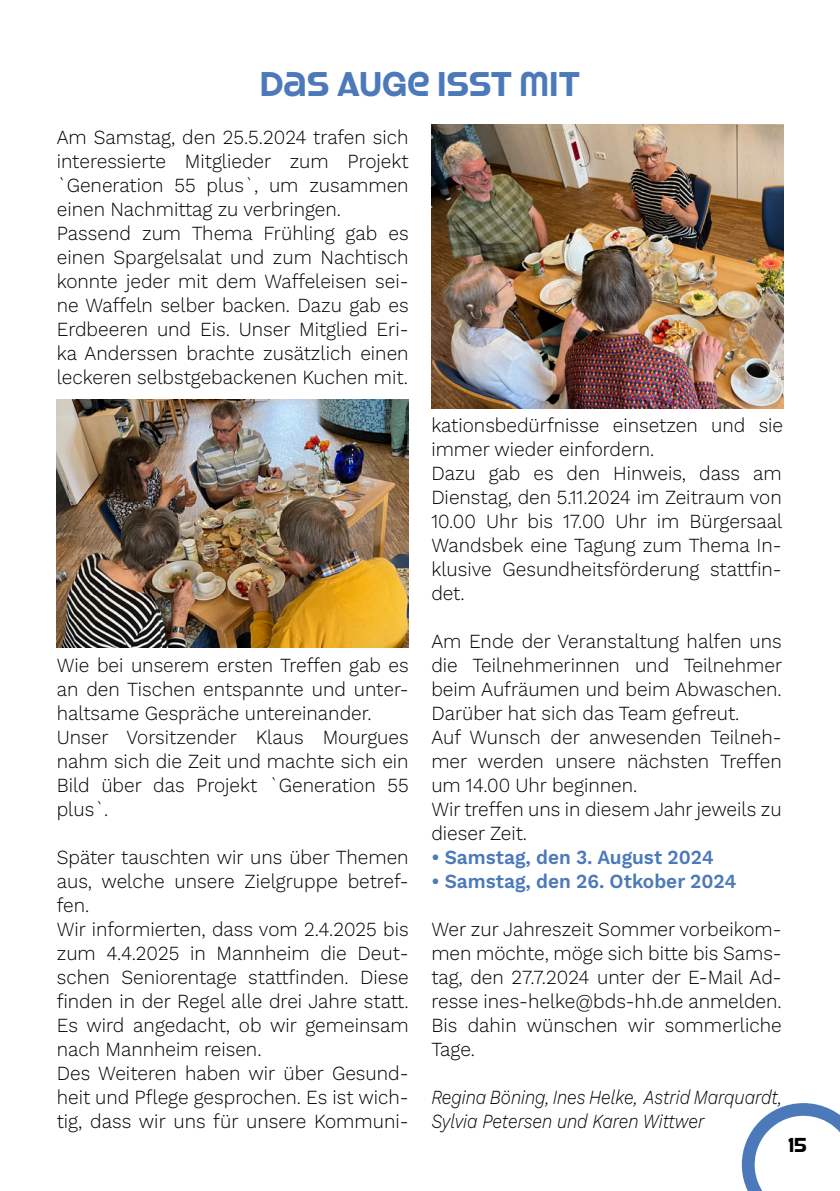
<style>
.page{position:relative;width:840px;height:1191px;background:#fff}
.page>*{position:absolute;margin:0;border:0;box-sizing:border-box;transform-origin:0 0}
.t1{font:700 34px "Strenuous Rg";letter-spacing:.025em;color:#4b79ba}
.t2{font:300 20px/24px "Work Sans";color:#000;scale:.95 1}
.t3{font:italic 300 20px/24px "Work Sans";color:#000;scale:.87 1}
.t4{font:600 20px "Work Sans";color:#4b79ba;scale:.95 1}
.t5{font:700 20px "Strenuous Rg";color:#000}
</style>
<div class="page">
<svg style="left:741px;top:1103px;width:98px;height:88px"></svg>
<img style="left:431px;top:125px;width:351px;height:283px">
<img style="left:57px;top:400px;width:351px;height:248px">
<h1 class="t1" style="left:260px;top:63px;width:321px">DAS AUGE ISST MIT</h1>
<p class="t2" style="left:57px;top:125px;width:372px">Am Samstag, den 25.5.2024 trafen sich interessierte Mitglieder zum Projekt `Generation 55 plus`, um zusammen einen Nachmittag zu verbringen.<br>Passend zum Thema Frühling gab es einen Spargelsalat und zum Nachtisch konnte jeder mit dem Waffeleisen sei&shy;ne Waffeln selber backen. Dazu gab es Erdbeeren und Eis. Unser Mitglied Eri&shy;ka Anderssen brachte zusätzlich einen leckeren selbstgebackenen Kuchen mit.</p>
<p class="t2" style="left:57px;top:653px;width:372px">Wie bei unserem ersten Treffen gab es an den Tischen entspannte und unter&shy;haltsame Gespräche untereinander.<br>Unser Vorsitzender Klaus Mourgues nahm sich die Zeit und machte sich ein<br>Bild über das Projekt `Generation 55 plus`.</p>
<p class="t2" style="left:57px;top:845px;width:372px">Später tauschten wir uns über Themen aus, welche unsere Zielgruppe betref&shy;fen.<br>Wir informierten, dass vom 2.4.2025 bis zum 4.4.2025 in Mannheim die Deut&shy;schen Seniorentage stattfinden. Diese finden in der Regel alle drei Jahre statt.<br>Es wird angedacht, ob wir gemeinsam nach Mannheim reisen.<br>Des Weiteren haben wir über Gesund&shy;heit und Pflege gesprochen. Es ist wich&shy;tig, dass wir uns für unsere Kommuni-</p>
<p class="t2" style="left:431px;top:413px;width:371px">kationsbedürfnisse einsetzen und sie immer wieder einfordern.<br>Dazu gab es den Hinweis, dass am<br>Dienstag, den 5.11.2024 im Zeitraum von<br>10.00 Uhr bis 17.00 Uhr im Bürgersaal<br>Wandsbek eine Tagung zum Thema In&shy;klusive Gesundheitsförderung stattfin&shy;det.</p>
<p class="t2" style="left:431px;top:629px;width:370px">Am Ende der Veranstaltung halfen uns die Teilnehmerinnen und Teilnehmer beim Aufräumen und beim Abwaschen.<br>Darüber hat sich das Team gefreut.<br>Auf Wunsch der anwesenden Teilneh&shy;mer werden unsere nächsten Treffen um 14.00 Uhr beginnen.<br>Wir treffen uns in diesem Jahr jeweils zu dieser Zeit.</p>
<p class="t4" style="left:431px;top:842px;width:298px">• Samstag, den 3. August 2024</p>
<p class="t4" style="left:431px;top:866px;width:322px">• Samstag, den 26. Otkober 2024</p>
<p class="t2" style="left:431px;top:917px;width:370px;text-align:justify">Wer zur Jahreszeit Sommer vorbeikom&shy;men möchte, möge sich bitte bis Sams&shy;tag, den 27.7.2024 unter der E-Mail Ad&shy;resse ines-helke@bds-hh.de anmelden.<br>Bis dahin wünschen wir sommerliche Tage.</p>
<p class="t3" style="left:431px;top:1084px;width:404px">Regina Böning, Ines Helke, Astrid Marquardt,<br>Sylvia Petersen und Karen Wittwer</p>
<p class="t5" style="left:787px;top:1133px;width:20px">15</p>
</div>
